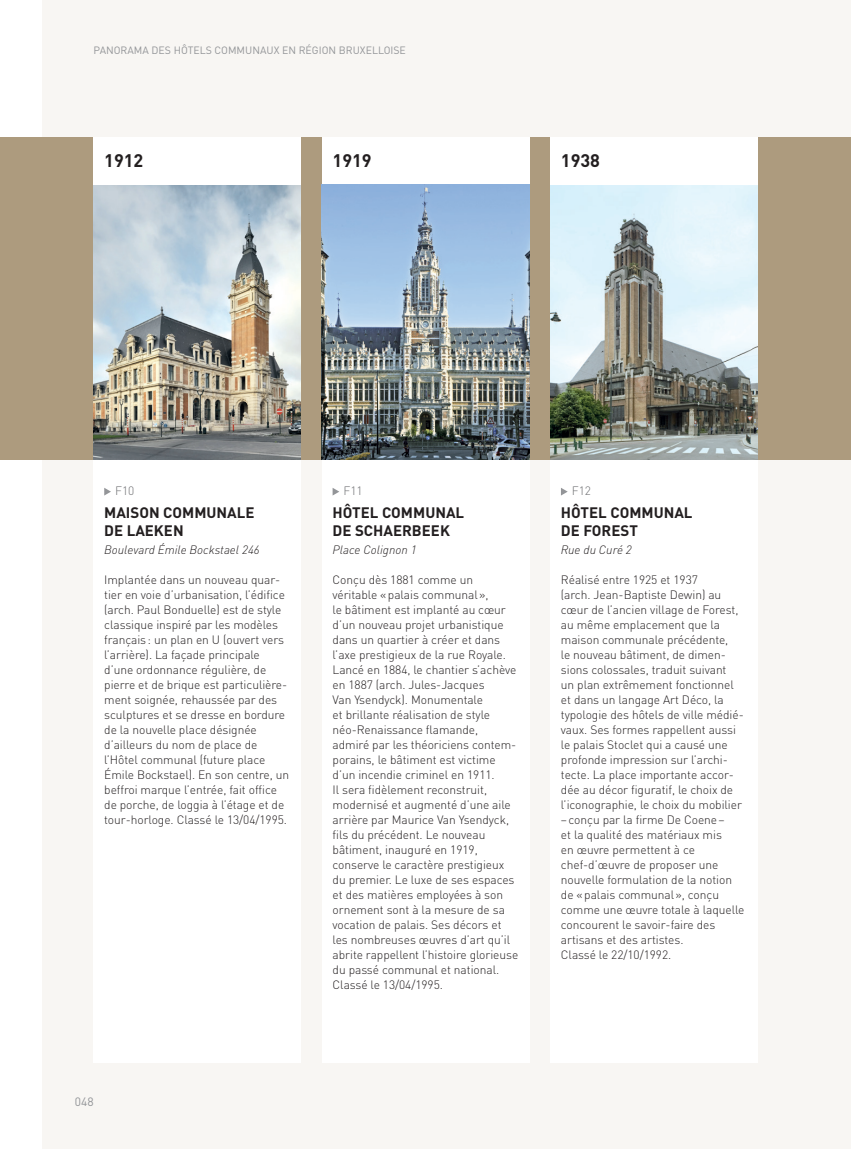
<style>
.page{position:relative;width:851px;height:1149px;background:#fff}
.page>*{position:absolute;margin:0;border:0;box-sizing:border-box;transform-origin:0 0}
.t1{font:700 18px "DIN";color:#231f20}
.t2{font:700 15px/18px "DIN";color:#231f20}
.t3{font:300 12px/15px "DIN";letter-spacing:-.005em;color:#231f20}
.t4{font:italic 300 12px "DINOT";color:#231f20}
.t5{font:300 12px "DIN";color:#6c6d70}
.t6{font:12px "DIN";color:#939598}
.t7{font:10.5px "DIN";color:#939598}
</style>
<div class="page">
<div style="left:43px;top:0;width:807px;height:1148px;background:#f8f6f3"></div>
<div style="left:0;top:137px;width:850px;height:322px;background:#ad9b7e"></div>
<div style="left:550px;top:459px;width:207px;height:603px;background:#fff"></div>
<svg style="left:561px;top:488px;width:6px;height:7px"></svg>
<img style="left:550px;top:184px;width:207px;height:275px">
<div style="left:550px;top:137px;width:207px;height:47px;background:#fff"></div>
<div style="left:322px;top:137px;width:207px;height:47px;background:#fff"></div>
<div style="left:322px;top:452px;width:207px;height:610px;background:#fff"></div>
<svg style="left:332px;top:488px;width:7px;height:7px"></svg>
<img style="left:322px;top:184px;width:207px;height:275px">
<div style="left:94px;top:459px;width:206px;height:603px;background:#fff"></div>
<svg style="left:104px;top:488px;width:7px;height:7px"></svg>
<img style="left:94px;top:184px;width:206px;height:275px">
<div style="left:94px;top:137px;width:206px;height:47px;background:#fff"></div>
<p class="t7" style="left:94px;top:44px;width:314px">PANORAMA DES HÔTELS COMMUNAUX EN RÉGION BRUXELLOISE</p>
<h1 class="t1" style="left:104px;top:148px;width:41px">1912</h1>
<h1 class="t1" style="left:332px;top:148px;width:41px">1919</h1>
<h1 class="t1" style="left:561px;top:148px;width:41px">1938</h1>
<p class="t5" style="left:115px;top:483px;width:21px">F10</p>
<p class="t2" style="left:104px;top:502px;width:152px">MAISON COMMUNALE<br>DE LAEKEN</p>
<p class="t4" style="left:104px;top:542px;width:157px">Boulevard Émile Bockstael 246</p>
<p class="t3" style="left:104px;top:571px;width:186px">Implantée dans un nouveau quar&shy;tier en voie d’urbanisation, l’édifice (arch. Paul Bonduelle) est de style classique inspiré par les modèles français: un plan en U (ouvert vers l’arrière). La façade principale d’une ordonnance régulière, de pierre et de brique est particulière&shy;ment soignée, rehaussée par des sculptures et se dresse en bordure de la nouvelle place désignée d’ailleurs du nom de place de l’Hôtel communal (future place Émile Bockstael). En son centre, un beffroi marque l’entrée, fait office de porche, de loggia à l’étage et de tour-horloge. Classé le 13/04/1995.</p>
<p class="t6" style="left:75px;top:1094px;width:20px">048</p>
<p class="t5" style="left:343px;top:483px;width:21px">F11</p>
<p class="t2" style="left:332px;top:502px;width:133px">HÔTEL COMMUNAL<br>DE SCHAERBEEK</p>
<p class="t4" style="left:332px;top:542px;width:85px">Place Colignon 1</p>
<p class="t3" style="left:332px;top:571px;width:187px">Conçu dès 1881 comme un véritable «palais communal»,<br>le bâtiment est implanté au cœur d’un nouveau projet urbanistique dans un quartier à créer et dans l’axe prestigieux de la rue Royale.<br>Lancé en 1884, le chantier s’achève en 1887 (arch. Jules-Jacques<br>Van Ysendyck). Monumentale<br>et brillante réalisation de style néo-Renaissance flamande,<br>admiré par les théoriciens contem&shy;porains, le bâtiment est victime d’un incendie criminel en 1911.<br>Il sera fidèlement reconstruit, modernisé et augmenté d’une aile arrière par Maurice Van Ysendyck, fils du précédent. Le nouveau bâtiment, inauguré en 1919, conserve le caractère prestigieux du premier. Le luxe de ses espaces et des matières employées à son ornement sont à la mesure de sa vocation de palais. Ses décors et les nombreuses œuvres d’art qu’il abrite rappellent l’histoire glorieuse du passé communal et national.<br>Classé le 13/04/1995.</p>
<p class="t5" style="left:571px;top:483px;width:21px">F12</p>
<p class="t2" style="left:561px;top:502px;width:133px">HÔTEL COMMUNAL<br>DE FOREST</p>
<p class="t4" style="left:561px;top:542px;width:72px">Rue du Curé 2</p>
<p class="t3" style="left:561px;top:571px;width:185px">Réalisé entre 1925 et 1937<br>(arch. Jean-Baptiste Dewin) au cœur de l’ancien village de Forest, au même emplacement que la maison communale précédente,<br>le nouveau bâtiment, de dimen&shy;sions colossales, traduit suivant<br>un plan extrêmement fonctionnel et dans un langage Art Déco, la typologie des hôtels de ville médié&shy;vaux. Ses formes rappellent aussi le palais Stoclet qui a causé une profonde impression sur l’archi&shy;tecte. La place importante accor&shy;dée au décor figuratif, le choix de l’iconographie, le choix du mobilier –conçu par la firme De Coene–<br>et la qualité des matériaux mis<br>en œuvre permettent à ce chef-d’œuvre de proposer une nouvelle formulation de la notion de «palais communal», conçu comme une œuvre totale à laquelle concourent le savoir-faire des artisans et des artistes.<br>Classé le 22/10/1992.</p>
</div>
